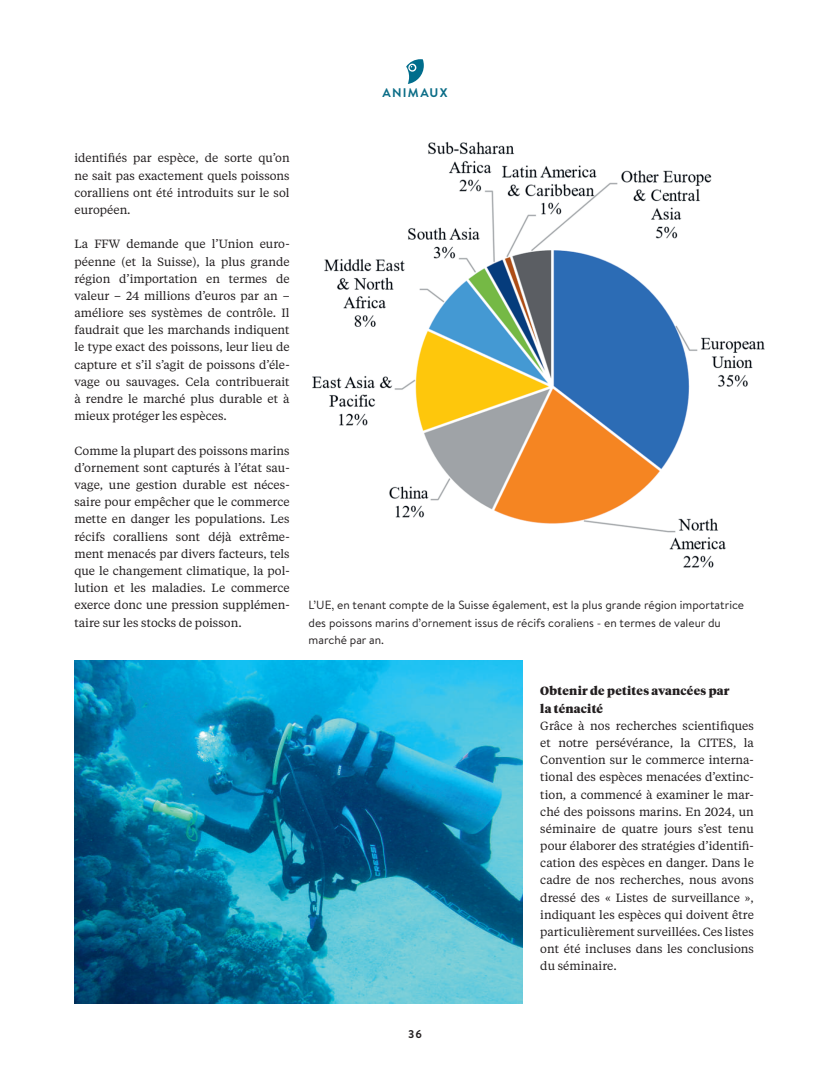
<style>
.page{position:relative;width:830px;height:1074px;background:#fff}
.page>*{position:absolute;margin:0;border:0;box-sizing:border-box;transform-origin:0 0}
.t1{font:700 12.5px "Brandon Text";letter-spacing:.1em;color:#0b6d87}
.t2{font:11.88px/17.2px "Tiempos Text";color:#231f20;text-align:justify}
.t3{font:11.88px/17.2px "Brandon Text";color:#231f20}
.t4{font:900 11.88px/17.2px "Tiempos Headline";letter-spacing:.02em;color:#231f20}
.t5{font:700 11.25px "Brandon Text";color:#231f20}
</style>
<div class="page">
<svg style="left:406px;top:59px;width:17px;height:25px"></svg>
<img style="left:312px;top:141px;width:452px;height:427px">
<img style="left:75px;top:661px;width:447px;height:342px">
<p class="t1" style="left:382px;top:83px;width:67px">ANIMAUX</p>
<p class="t2" style="left:74px;top:149px;width:216px">identifiés par espèce, de sorte qu’on ne sait pas exactement quels poissons coralliens ont été introduits sur le sol européen.</p>
<p class="t2" style="left:74px;top:235px;width:216px">La FFW demande que l’Union euro&shy;péenne (et la Suisse), la plus grande région d’importation en termes de valeur – 24 millions d’euros par an – améliore ses systèmes de contrôle. Il faudrait que les marchands indiquent le type exact des poissons, leur lieu de capture et s’il s’agit de poissons d’éle&shy;vage ou sauvages. Cela contribuerait à rendre le marché plus durable et à mieux protéger les espèces.</p>
<p class="t2" style="left:74px;top:441px;width:216px">Comme la plupart des poissons marins d’ornement sont capturés à l’état sau&shy;vage, une gestion durable est néces&shy;saire pour empêcher que le commerce mette en danger les populations. Les récifs coralliens sont déjà extrême&shy;ment menacés par divers facteurs, tels que le changement climatique, la pol&shy;lution et les maladies. Le commerce exerce donc une pression supplémen&shy;taire sur les stocks de poisson.</p>
<p class="t3" style="left:308px;top:596px;width:437px">L’UE, en tenant compte de la Suisse également, est la plus grande région importatrice des poissons marins d’ornement issus de récifs coraliens - en termes de valeur du marché par an.</p>
<p class="t4" style="left:540px;top:682px;width:191px">Obtenir de petites avancées par la ténacité</p>
<p class="t2" style="left:540px;top:716px;width:215px">Grâce à nos recherches scientifiques et notre persévérance, la CITES, la Convention sur le commerce interna&shy;tional des espèces menacées d’extinc&shy;tion, a commencé à examiner le mar&shy;ché des poissons marins. En 2024, un séminaire de quatre jours s’est tenu pour élaborer des stratégies d’identifi&shy;cation des espèces en danger. Dans le cadre de nos recherches, nous avons dressé des « Listes de surveillance », indiquant les espèces qui doivent être particulièrement surveillées. Ces listes ont été incluses dans les conclusions du séminaire.</p>
<p class="t5" style="left:408px;top:1026px;width:15px">36</p>
</div>
